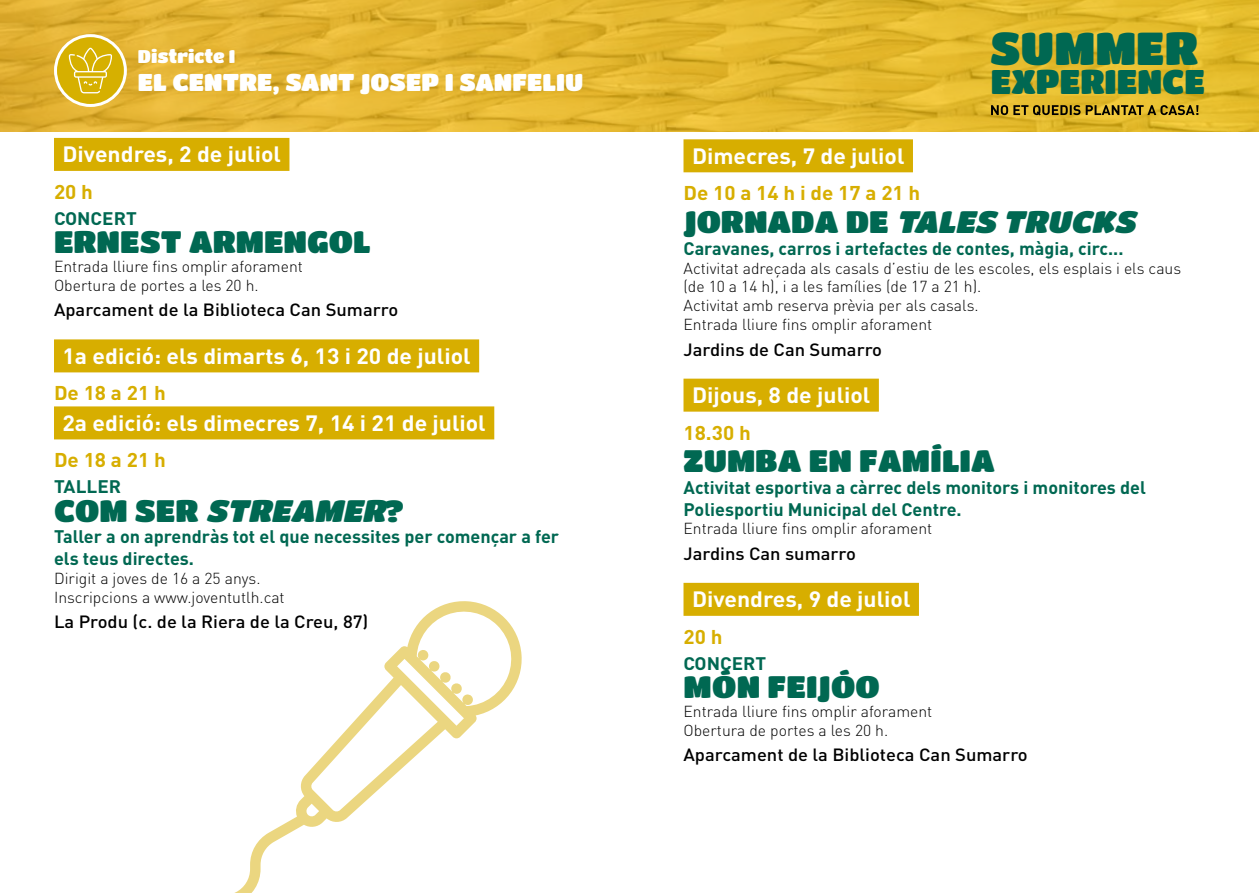
<style>
.page{position:relative;width:1259px;height:893px;background:#fff}
.page>*{position:absolute;margin:0;border:0;box-sizing:border-box;transform-origin:0 0}
.t1{font:45.6px "Titan One";color:#006852}
.t2{font:33.75px "Titan One";color:#006852}
.t3{font:30.75px "Titan One";color:#006852;scale:1.05 1}
.t4{font:italic 30.75px "Titan One";color:#006852;scale:1.05 1}
.t5{font:24px "Titan One";color:#fff;scale:1.05 1}
.t6{font:700 21.9px "DIN";color:#fff;scale:1.05 1}
.t7{font:700 19.8px "DIN";color:#d7ae00;scale:1.05 1}
.t8{font:18.15px "Titan One";color:#fff}
.t9{font:700 18px/21.6px "DIN";color:#006852}
.t10{font:700 18px "DIN";color:#006852;scale:1.05 1}
.t11{font:500 17.55px "DIN";color:#000;scale:1.05 1}
.t12{font:300 15.75px/18.9px "DIN";color:#000}
.s1{font-style:normal}
.s2{font-style:italic}
</style>
<div class="page">
<svg style="left:0;top:0;width:1259px;height:131px;background:#e2b62f"></svg>
<svg style="left:55px;top:36px;width:70px;height:69px;background:#dab81b"></svg>
<div style="left:54px;top:34px;width:73px;height:73px;border:3px solid #fff;border-radius:50%"></div>
<svg style="left:69px;top:48px;width:43px;height:45px;background:#dcbc2a"></svg>
<svg style="left:991px;top:105px;width:207px;height:10px;background:#88701d"></svg>
<div style="left:54px;top:138px;width:235px;height:33px;background:#d7ae00"></div>
<div style="left:54px;top:339px;width:425px;height:33px;background:#d7ae00"></div>
<div style="left:54px;top:406px;width:440px;height:33px;background:#d7ae00"></div>
<div style="left:683px;top:139px;width:230px;height:33px;background:#d7ae00"></div>
<div style="left:683px;top:379px;width:196px;height:33px;background:#d7ae00"></div>
<div style="left:683px;top:583px;width:236px;height:33px;background:#d7ae00"></div>
<svg style="left:234px;top:601px;width:288px;height:292px"></svg>
<p class="t8" style="left:138px;top:45px;width:98px">DISTRICTE I</p>
<h3 class="t5" style="left:138px;top:67px;width:424px">EL CENTRE, SANT JOSEP I SANFELIU</h3>
<h3 class="t6" style="left:63px;top:140px;width:209px">Divendres, 2 de juliol</h3>
<p class="t7" style="left:54px;top:178px;width:39px">20 h</p>
<p class="t10" style="left:54px;top:206px;width:23px">Concert</p>
<h3 class="t3" style="left:54px;top:223px;width:282px">ERNEST ARMENGOL</h3>
<p class="t12" style="left:54px;top:256px;width:250px">Entrada lliure fins omplir aforament<br>Obertura de portes a les 20 h.</p>
<p class="t11" style="left:54px;top:298px;width:329px">Aparcament de la Biblioteca Can Sumarro</p>
<h3 class="t6" style="left:63px;top:341px;width:390px">1a edició: els dimarts 6, 13 i 20 de juliol</h3>
<p class="t7" style="left:54px;top:380px;width:108px">De 18 a 21 h</p>
<h3 class="t6" style="left:63px;top:408px;width:404px">2a edició: els dimecres 7, 14 i 21 de juliol</h3>
<p class="t7" style="left:54px;top:447px;width:108px">De 18 a 21 h</p>
<p class="t10" style="left:54px;top:475px;width:21px">Taller</p>
<h3 class="t4" style="left:54px;top:492px;width:335px"><span class="s1">CO M S E R</span> STREAMER<span class="s1">?</span></h3>
<p class="t9" style="left:54px;top:525px;width:506px">Taller a on aprendràs tot el que necessites per començar a fer els teus directes.</p>
<p class="t12" style="left:54px;top:568px;width:232px">Dirigit a joves de 16 a 25 anys.<br>Inscripcions a www.joventutlh.cat</p>
<p class="t11" style="left:54px;top:610px;width:301px">La Produ (c. de la Riera de la Creu, 87)</p>
<h1 class="t1" style="left:990px;top:21px;width:209px">SUMMER</h1>
<h2 class="t2" style="left:991px;top:61px;width:213px">EXPERIENCE</h2>
<h3 class="t6" style="left:692px;top:141px;width:204px">Dimecres, 7 de juliol</h3>
<p class="t7" style="left:683px;top:180px;width:227px">De 10 a 14 h i de 17 a 21 h</p>
<h3 class="t3" style="left:683px;top:203px;width:328px">JORNADA DE <span class="s2">TALES TRU</span></h3>
<h3 class="t4" style="left:1070px;top:203px;width:62px">CKS</h3>
<p class="t9" style="left:683px;top:237px;width:441px">Caravanes, carros i artefactes de contes, màgia, circ...</p>
<p class="t12" style="left:683px;top:258px;width:499px">Activitat adreçada als casals d’estiu de les escoles, els esplais i els caus (de 10 a 14 h), i a les famílies (de 17 a 21 h).<br>Activitat amb reserva prèvia per als casals.<br>Entrada lliure fins omplir aforament</p>
<p class="t11" style="left:683px;top:337px;width:191px">Jardins de Can Sumarro</p>
<h3 class="t6" style="left:692px;top:381px;width:171px">Dijous, 8 de juliol</h3>
<p class="t7" style="left:683px;top:419px;width:66px">18.30 h</p>
<h3 class="t3" style="left:683px;top:442px;width:264px">ZUMBA EN FAMÍLIA</h3>
<p class="t9" style="left:683px;top:476px;width:464px">Activitat esportiva a càrrec dels monitors i monitores del<br>Poliesportiu Municipal del Centre.</p>
<p class="t12" style="left:683px;top:519px;width:250px">Entrada lliure fins omplir aforament</p>
<p class="t11" style="left:683px;top:542px;width:166px">Jardins Can sumarro</p>
<h3 class="t6" style="left:692px;top:585px;width:209px">Divendres, 9 de juliol</h3>
<p class="t7" style="left:683px;top:623px;width:39px">20 h</p>
<p class="t10" style="left:683px;top:651px;width:23px">Concert</p>
<h3 class="t3" style="left:683px;top:668px;width:187px">MÓN FEIJÓO</h3>
<p class="t12" style="left:683px;top:701px;width:250px">Entrada lliure fins omplir aforament<br>Obertura de portes a les 20 h.</p>
<p class="t11" style="left:683px;top:743px;width:329px">Aparcament de la Biblioteca Can Sumarro</p>
</div>
